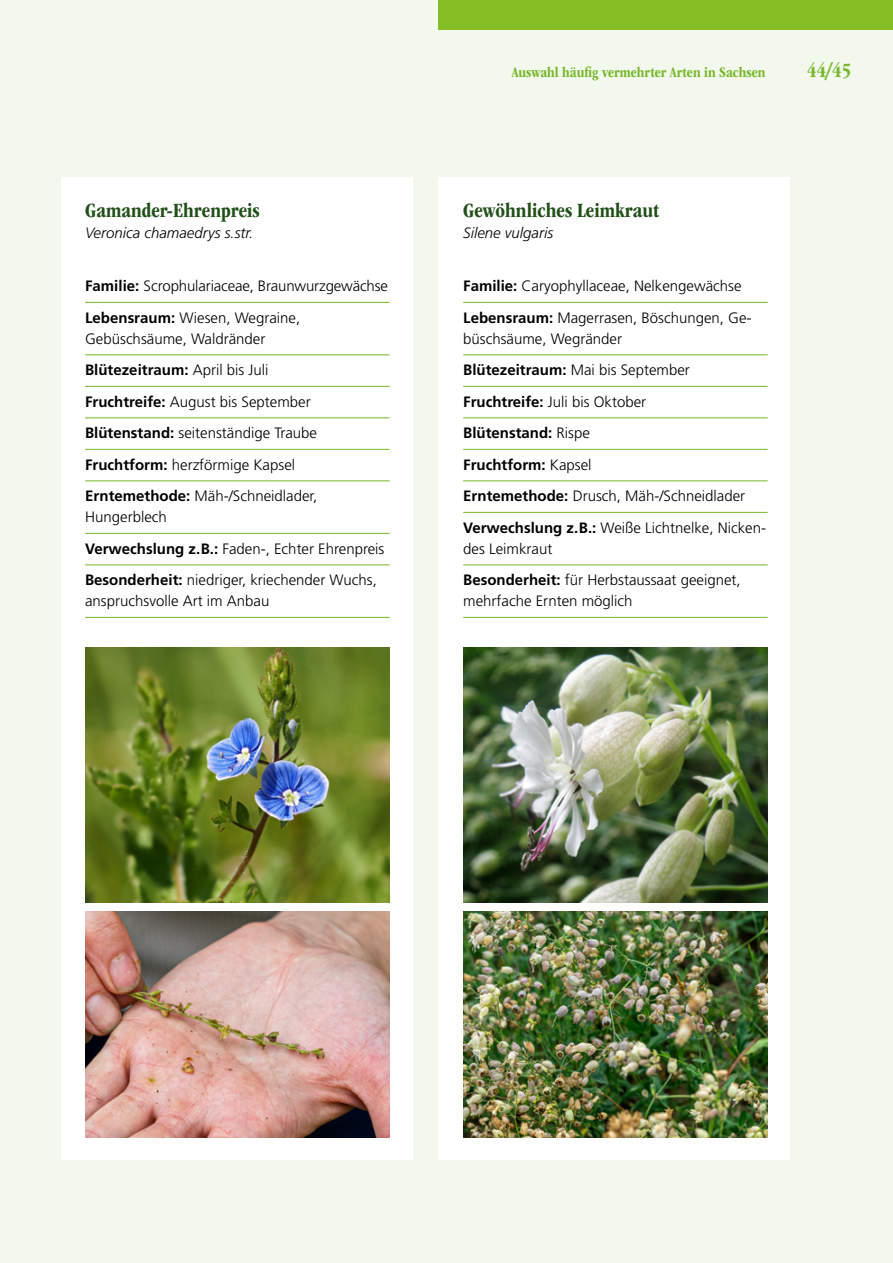
<style>
.page{position:relative;width:893px;height:1263px;background:#f3f8ec}
.page>*{position:absolute;margin:0;border:0;box-sizing:border-box;transform-origin:0 0}
.LT_-_Ueber2_BESTP_2s{font:700 condensed 21px "ITC Garamond Std";color:#205018}
.t1{font:700 condensed 21px "ITC Garamond Std";color:#76b72a}
.Artendarstellung{font:300 15px/21px "Frutiger LT Std";color:#000}
.Artendarstellung-2{font:700 15px "Frutiger LT Std";color:#000}
.LT_-_Ueber2_BESTP_2s-2{font:italic 300 15px "Frutiger LT Std";color:#000}
.t2{font:700 condensed 15px "ITC Garamond Std";color:#76b72a}
.s1{font-weight:700}
.s2{font-weight:300}
</style>
<div class="page">
<div style="left:438px;top:0;width:455px;height:30px;background:#86bc24"></div>
<div style="left:61px;top:178px;width:351px;height:982px;background:#fff"></div>
<div style="left:438px;top:178px;width:351px;height:982px;background:#fff"></div>
<hr style="left:463px;top:302px;width:305px;height:1px;background:#76b72a">
<hr style="left:463px;top:354px;width:305px;height:1px;background:#76b72a">
<hr style="left:463px;top:386px;width:305px;height:1px;background:#76b72a">
<hr style="left:463px;top:417px;width:305px;height:1px;background:#76b72a">
<hr style="left:463px;top:449px;width:305px;height:1px;background:#76b72a">
<hr style="left:463px;top:480px;width:305px;height:1px;background:#76b72a">
<hr style="left:463px;top:512px;width:305px;height:1px;background:#76b72a">
<hr style="left:463px;top:564px;width:305px;height:1px;background:#76b72a">
<hr style="left:463px;top:617px;width:305px;height:1px;background:#76b72a">
<img style="left:463px;top:648px;width:305px;height:254px">
<img style="left:463px;top:911px;width:305px;height:227px">
<hr style="left:85px;top:302px;width:305px;height:1px;background:#76b72a">
<hr style="left:85px;top:354px;width:305px;height:1px;background:#76b72a">
<hr style="left:85px;top:386px;width:305px;height:1px;background:#76b72a">
<hr style="left:85px;top:417px;width:305px;height:1px;background:#76b72a">
<hr style="left:85px;top:449px;width:305px;height:1px;background:#76b72a">
<hr style="left:85px;top:480px;width:305px;height:1px;background:#76b72a">
<hr style="left:85px;top:533px;width:305px;height:1px;background:#76b72a">
<hr style="left:85px;top:564px;width:305px;height:1px;background:#76b72a">
<hr style="left:85px;top:617px;width:305px;height:1px;background:#76b72a">
<img style="left:85px;top:648px;width:305px;height:254px">
<img style="left:85px;top:911px;width:305px;height:227px">
<p class="LT_-_Ueber2_BESTP_2s" style="left:85px;top:199px;width:176px">Gamander-Ehrenpreis</p>
<p class="LT_-_Ueber2_BESTP_2s-2" style="left:85px;top:225px;width:170px">Veronica chamaedrys s.str.</p>
<p class="Artendarstellung" style="left:85px;top:276px;width:304px"><span class="s1">Familie:</span> Scrophulariaceae, Braunwurzgewächse</p>
<p class="Artendarstellung" style="left:85px;top:307px;width:217px"><span class="s1">Lebensraum:</span> Wiesen, Wegraine,<br>Gebüschsäume, Waldränder</p>
<p class="Artendarstellung-2" style="left:85px;top:361px;width:185px">Blütezeitraum: <span class="s2">April bis Juli</span></p>
<p class="Artendarstellung" style="left:85px;top:391px;width:227px"><span class="s1">Fruchtreife:</span> August bis September</p>
<p class="Artendarstellung" style="left:85px;top:423px;width:233px"><span class="s1">Blütenstand:</span> seitenständige Traube</p>
<p class="Artendarstellung" style="left:85px;top:454px;width:211px"><span class="s1">Fruchtform:</span> herzförmige Kapsel</p>
<p class="Artendarstellung" style="left:85px;top:486px;width:234px"><span class="s1">Erntemethode:</span> Mäh-/Schneidlader,<br>Hungerblech</p>
<p class="Artendarstellung" style="left:85px;top:538px;width:301px"><span class="s1">Verwechslung z.B.:</span> Faden-, Echter Ehrenpreis</p>
<p class="Artendarstellung" style="left:85px;top:570px;width:293px"><span class="s1">Besonderheit:</span> niedriger, kriechender Wuchs, anspruchsvolle Art im Anbau</p>
<p class="t2" style="left:512px;top:63px;width:255px">Auswahl häufig vermehrter Arten in Sachsen</p>
<h1 class="t1" style="left:807px;top:58px;width:46px">44/45</h1>
<p class="LT_-_Ueber2_BESTP_2s" style="left:463px;top:199px;width:198px">Gewöhnliches Leimkraut</p>
<p class="LT_-_Ueber2_BESTP_2s-2" style="left:463px;top:225px;width:91px">Silene vulgaris</p>
<p class="Artendarstellung" style="left:463px;top:276px;width:280px"><span class="s1">Familie:</span> Caryophyllaceae, Nelkengewächse</p>
<p class="Artendarstellung" style="left:463px;top:307px;width:290px"><span class="s1">Lebensraum:</span> Magerrasen, Böschungen, Ge&shy;büschsäume, Wegränder</p>
<p class="Artendarstellung" style="left:463px;top:360px;width:228px"><span class="s1">Blütezeitraum:</span> Mai bis September</p>
<p class="Artendarstellung" style="left:463px;top:391px;width:185px"><span class="s1">Fruchtreife:</span> Juli bis Oktober</p>
<p class="Artendarstellung-2" style="left:463px;top:424px;width:128px">Blütenstand: <span class="s2">Rispe</span></p>
<p class="Artendarstellung-2" style="left:463px;top:456px;width:130px">Fruchtform: <span class="s2">Kapsel</span></p>
<p class="Artendarstellung" style="left:463px;top:486px;width:283px"><span class="s1">Erntemethode:</span> Drusch, Mäh-/Schneidlader</p>
<p class="Artendarstellung" style="left:463px;top:517px;width:304px"><span class="s1">Verwechslung z.B.:</span> Weiße Lichtnelke, Nicken&shy;des Leimkraut</p>
<p class="Artendarstellung" style="left:463px;top:570px;width:279px"><span class="s1">Besonderheit:</span> für Herbstaussaat geeignet, mehrfache Ernten möglich</p>
</div>
